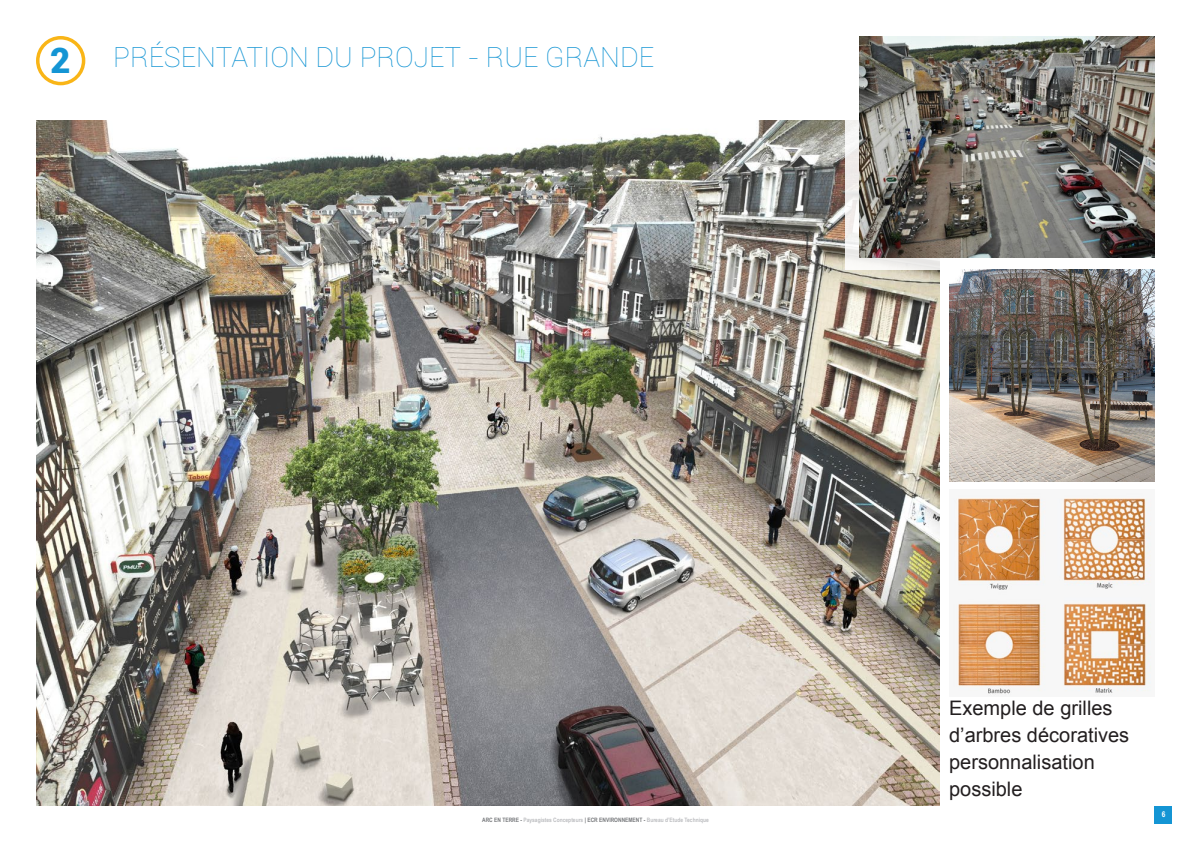
<style>
.page{position:relative;width:1191px;height:842px;background:#fff}
.page>*{position:absolute;margin:0;border:0;box-sizing:border-box;transform-origin:0 0}
.TITRE_1{font:900 35px "Roboto";color:#1495d4}
.TITRE_2{font:100 28px "Roboto";color:#1495d4}
._10_TEXTE_base__ari{font:20px/27px "Arial";color:#231f20}
.t1{font:700 8px "Arial Narrow";color:#fff}
.t2{font:700 6px "Arial Narrow";color:#bcbdc0}
.s1{color:#76787b}
</style>
<div class="page">
<div style="left:1155px;top:806px;width:17px;height:17px;background:#1495d4"></div>
<img style="left:36px;top:120px;width:903px;height:686px">
<svg style="left:845px;top:120px;width:95px;height:149px;fill:#f1efed"></svg>
<div style="left:36px;top:36px;width:49px;height:49px;border:4px solid #f9b517;border-radius:50%"></div>
<img style="left:859px;top:36px;width:296px;height:222px">
<img style="left:949px;top:269px;width:206px;height:213px">
<img style="left:954px;top:498px;width:197px;height:198px">
<p class="TITRE_1" style="left:50px;top:36px;width:22px">2</p>
<p class="TITRE_2" style="left:113px;top:37px;width:542px">PRÉSENTATION DU PROJET - RUE GRANDE</p>
<p class="t2" style="left:482px;top:815px;width:228px"><span class="s1">ARC EN TERRE -</span> Paysagistes Concepteurs <span class="s1">| ECR ENVIRONNEMENT -</span> Bureau d’Etude Technique</p>
<p class="_10_TEXTE_base__ari" style="left:949px;top:695px;width:165px">Exemple de grilles</p>
<p class="_10_TEXTE_base__ari" style="left:949px;top:722px;width:182px">d’arbres décoratives</p>
<p class="_10_TEXTE_base__ari" style="left:949px;top:749px;width:147px">personnalisation possible</p>
<h3 class="t1" style="left:1161px;top:808px;width:5px">6</h3>
</div>
